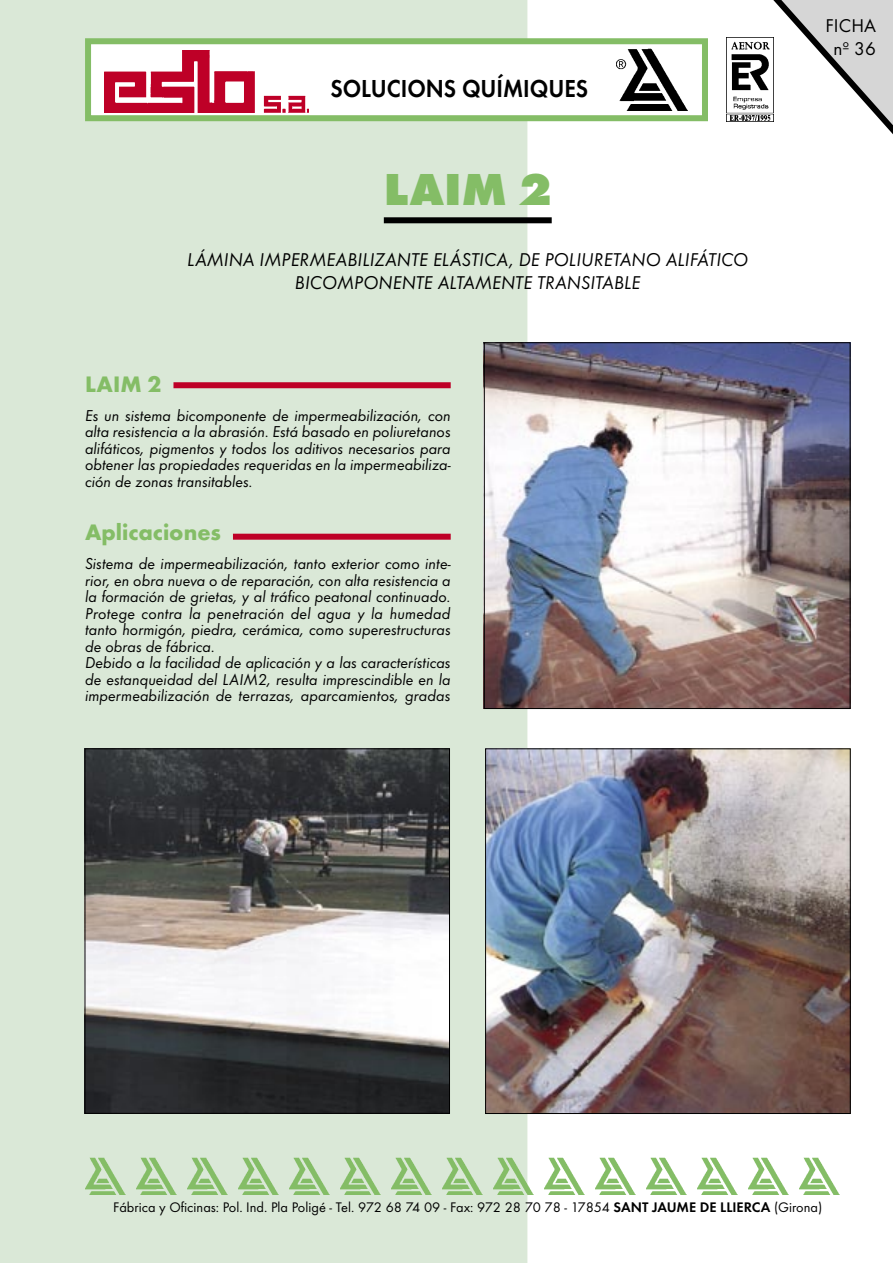
<style>
.page{position:relative;width:893px;height:1263px;background:#fff}
.page>*{position:absolute;margin:0;border:0;box-sizing:border-box;transform-origin:0 0}
.t1{font:800 46.5px "Futura T";color:#84bd66}
.t2{font:600 25.5px "Futura T";color:#000;scale:.91 1}
.t3{font:700 23.25px "Futura T";color:#84bd66}
.t4{font:italic 19.2px/23.1px "Futura T";color:#000;text-align:center}
.t5{font:19.2px/23.1px "Futura T";color:#000;text-align:center}
.t6{font:italic 16.35px/16.5px "Futura T";color:#000;text-align:justify}
.t7{font:14.4px "Futura T";color:#000}
.s1{font-weight:600}
</style>
<div class="page">
<div style="left:0;top:0;width:527px;height:1263px;background:#dae8d7"></div>
<img style="left:85px;top:1157px;width:40px;height:38px">
<img style="left:136px;top:1157px;width:40px;height:38px">
<img style="left:187px;top:1157px;width:40px;height:38px">
<img style="left:238px;top:1157px;width:40px;height:38px">
<img style="left:289px;top:1157px;width:40px;height:38px">
<img style="left:340px;top:1157px;width:40px;height:38px">
<img style="left:391px;top:1157px;width:40px;height:38px">
<img style="left:442px;top:1157px;width:40px;height:38px">
<img style="left:493px;top:1157px;width:40px;height:38px">
<img style="left:544px;top:1157px;width:40px;height:38px">
<img style="left:595px;top:1157px;width:40px;height:38px">
<img style="left:646px;top:1157px;width:40px;height:38px">
<img style="left:697px;top:1157px;width:40px;height:38px">
<img style="left:748px;top:1157px;width:40px;height:38px">
<img style="left:799px;top:1157px;width:40px;height:38px">
<svg style="left:744px;top:0;width:149px;height:134px"></svg>
<div style="left:88px;top:41px;width:617px;height:77px;background:#fff"></div>
<div style="left:85px;top:38px;width:623px;height:83px;border:6px solid #84bd66"></div>
<img style="left:104px;top:50px;width:205px;height:63px">
<img style="left:616px;top:49px;width:71px;height:62px">
<img style="left:727px;top:38px;width:46px;height:83px">
<div style="left:384px;top:217px;width:168px;height:6px;background:#000"></div>
<div style="left:233px;top:534px;width:218px;height:6px;background:#be0027"></div>
<div style="left:173px;top:382px;width:278px;height:6px;background:#be0027"></div>
<img style="left:486px;top:344px;width:362px;height:363px">
<div style="left:484px;top:342px;width:366px;height:367px;border:1px solid #000"></div>
<img style="left:487px;top:750px;width:362px;height:362px">
<div style="left:485px;top:748px;width:366px;height:366px;border:1px solid #000"></div>
<img style="left:87px;top:750px;width:361px;height:362px">
<div style="left:85px;top:748px;width:365px;height:366px;border:1px solid #000"></div>
<h2 class="t2" style="left:330px;top:73px;width:285px">SOLUCIONS QUÍMIQUES</h2>
<h1 class="t1" style="left:384px;top:161px;width:169px">LAIM 2</h1>
<p class="t4" style="left:187px;top:247px;width:563px">LÁMINA IMPERMEABILIZANTE ELÁSTICA, DE POLIURETANO ALIFÁTICO<br>BICOMPONENTE ALTAMENTE TRANSITABLE</p>
<h3 class="t3" style="left:85px;top:370px;width:78px">LAIM 2</h3>
<p class="t6" style="left:85px;top:407px;width:367px">Es un sistema bicomponente de impermeabilización, con alta resistencia a la abrasión. Está basado en poliuretanos alifáticos, pigmentos y todos los aditivos necesarios para obtener las propiedades requeridas en la impermeabiliza&shy;ción de zonas transitables.</p>
<h3 class="t3" style="left:85px;top:518px;width:138px">Aplicaciones</h3>
<p class="t6" style="left:85px;top:555px;width:367px;text-align:left">Sistema de impermeabilización, tanto exterior como inte&shy;rior, en obra nueva o de reparación, con alta resistencia a la formación de grietas, y al tráfico peatonal continuado.<br>Protege contra la penetración del agua y la humedad tanto hormigón, piedra, cerámica, como superestructuras de obras de fábrica.<br>Debido a la facilidad de aplicación y a las características de estanqueidad del LAIM2, resulta imprescindible en la impermeabilización de terrazas, aparcamientos, gradas</p>
<p class="t5" style="left:826px;top:14px;width:52px">FICHA nº 36</p>
<p class="t7" style="left:113px;top:1199px;width:710px">Fábrica y Oficinas: Pol. Ind. Pla Poligé - Tel. 972 68 74 09 - Fax: 972 28 70 78 - 17854 <span class="s1">SANT JAUME DE LLIERCA</span> (Girona)</p>
</div>
